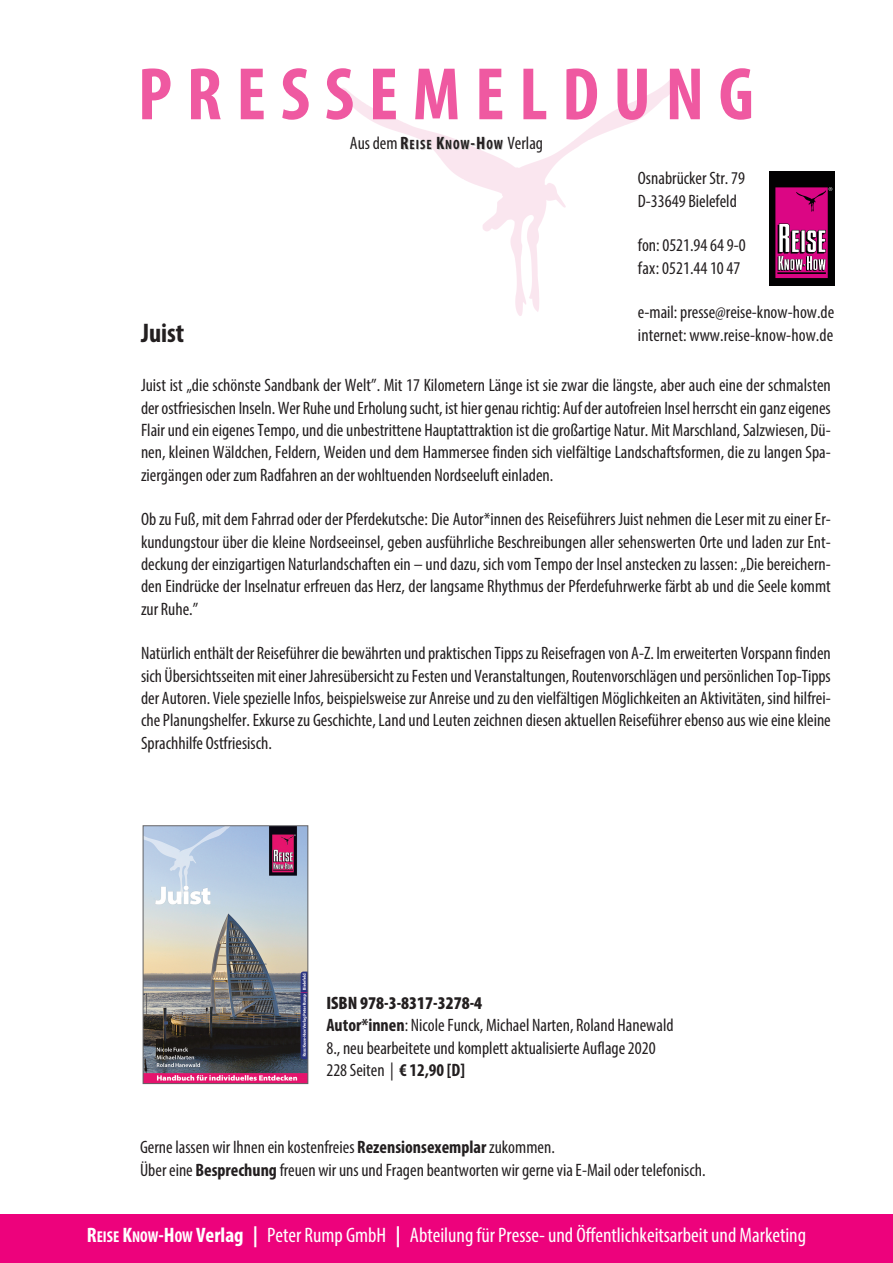
<style>
.page{position:relative;width:893px;height:1263px;background:#fff}
.page>*{position:absolute;margin:0;border:0;box-sizing:border-box;transform-origin:0 0}
.t1{font:700 condensed 75px "Myriad Pro";letter-spacing:.195em;color:#ef59a1}
.t2{font:700 condensed 27px "Myriad Pro";color:#231f20}
.t3{font:condensed 21px "Myriad Pro";color:#fff}
.t4{font:condensed 18px/22.4px "Myriad Pro";color:#231f20}
.s1{font-weight:700}
.s2{font-weight:700;font-size:13.5px}
.s3{font-weight:700;font-size:13.5px;color:#ccc}
.s4{font-weight:900}
.s5{font-weight:700;font-size:15.75px}
</style>
<div class="page">
<img style="left:340px;top:70px;width:342px;height:246px">
<img style="left:145px;top:827px;width:161px;height:255px">
<div style="left:143px;top:825px;width:165px;height:259px;border:1px solid #636366"></div>
<img style="left:770px;top:171px;width:64px;height:115px">
<div style="left:0;top:1215px;width:893px;height:48px;background:#ed027c"></div>
<h1 class="t1" style="left:138px;top:67px;width:618px">PResseMeLDUnG</h1>
<p class="t4" style="left:350px;top:134px;width:195px">Ausdem<span class="s1">R</span><span class="s2">eise</span> <span class="s1">K</span><span class="s3">n</span><span class="s2">o</span><span class="s3">w</span><span class="s1">-H</span><span class="s2">o</span><span class="s3">w</span> Verlag</p>
<p class="t4" style="left:638px;top:169px;width:108px">OsnabrückerStr.79<br>D-33649 Bielefeld</p>
<p class="t4" style="left:638px;top:236px;width:109px">fon:0521.94649-0 fax: 0521.441047</p>
<p class="t4" style="left:638px;top:303px;width:198px">e-mail:presse@reise-know-how.de internet: www.reise-know-how.de</p>
<h2 class="t2" style="left:141px;top:324px;width:45px">Juist</h2>
<p class="t4" style="left:141px;top:376px;width:691px;text-align:justify">Juist ist „die schönste Sandbank der Welt”. Mit 17 Kilometern Länge ist sie zwar die längste, aber auch eine der schmalsten derostfriesischen Inseln.Wer RuheundErholungsucht, ist hiergenaurichtig: Aufderautofreien Insel herrschtein ganzeigenes Flair und ein eigenes Tempo, und die unbestrittene Hauptattraktion ist die großartige Natur. Mit Marschland, Salzwiesen, Dü&shy;nen, kleinen Wäldchen, Feldern, Weiden und dem Hammersee finden sich vielfältige Landschaftsformen, die zu langen Spa&shy;ziergängen oderzumRadfahren an der wohltuenden Nordseelufteinladen.</p>
<p class="t4" style="left:141px;top:510px;width:691px;text-align:justify">ObzuFuß,mitdemFahrradoderderPferdekutsche: Die Autor*innen des Reiseführers Juist nehmen dieLesermitzueinerEr&shy;kundungstour über die kleine Nordseeinsel, geben ausführliche Beschreibungen aller sehenswerten Orte und laden zur Ent&shy;deckung der einzigartigen Naturlandschaften ein – und dazu, sich vom Tempo der Insel anstecken zu lassen: „Die bereichern&shy;den Eindrücke der Inselnatur erfreuen das Herz, der langsame Rhythmus der Pferdefuhrwerke färbt ab und die Seele kommt zur Ruhe.”</p>
<p class="t4" style="left:141px;top:644px;width:691px;text-align:justify">Natürlich enthältder Reiseführerdiebewährten undpraktischen Tippszu Reisefragen von A-Z. Imerweiterten Vorspann finden sich Übersichtsseitenmiteiner JahresübersichtzuFesten und Veranstaltungen, Routenvorschlägen undpersönlichen Top-Tipps der Autoren. VielespezielleInfos,beispielsweisezur Anreiseundzuden vielfältigen Möglichkeiten an Aktivitäten, sind hilfrei&shy;chePlanungshelfer.Exkursezu Geschichte,LandundLeuten zeichnen diesen aktuellen Reiseführerebensoaus wieeinekleine Sprachhilfe Ostfriesisch.</p>
<p class="t4" style="left:326px;top:993px;width:349px"><span class="s4">ISBN 978-3-8317-3278-4<br></span><span class="s1">Autor*innen</span>: NicoleFunck,Michael Narten, Roland Hanewald 8., neubearbeiteteundkomplettaktualisierte Auflage2020<br>228Seiten | <span class="s1">€ 12,90 [D]</span></p>
<p class="t4" style="left:140px;top:1138px;width:567px">Gernelassen wir Ihnen ein kostenfreies <span class="s1">Rezensionsexemplar</span>zukommen.<br>Übereine <span class="s1">Besprechung</span> freuen wirunsundFragen beantworten wirgerneviaE-Mailoder telefonisch.</p>
<p class="t3" style="left:87px;top:1227px;width:721px"><span class="s1">R</span><span class="s5">eise</span> <span class="s1">K</span><span class="s5">now</span><span class="s1">-H</span><span class="s5">ow</span> <span class="s1">Verlag |</span> Peter Rump GmbH <span class="s1">|</span> AbteilungfürPresse-und ÖffentlichkeitsarbeitundMarketing</p>
</div>
